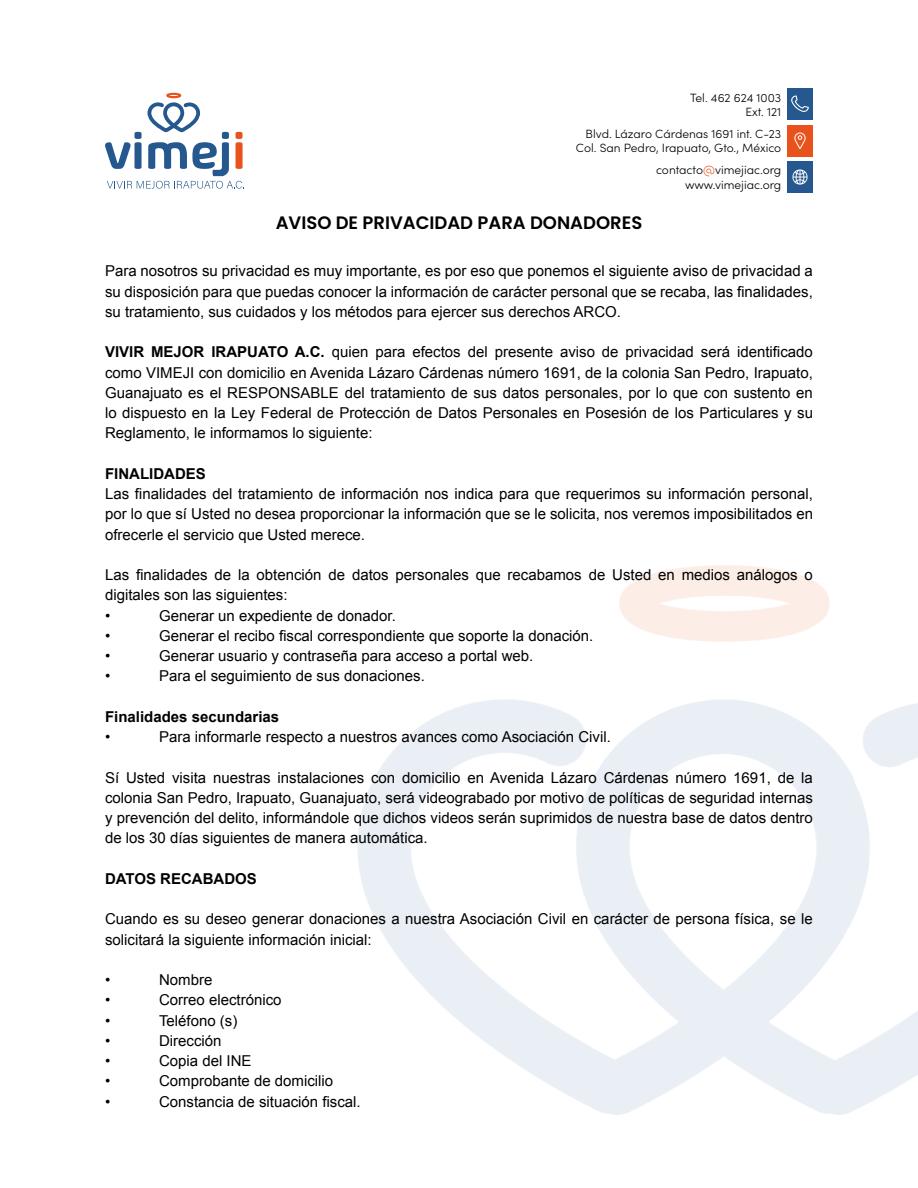
<style>
.page{position:relative;width:918px;height:1188px;background:#fff}
.page>*{position:absolute;margin:0;border:0;box-sizing:border-box;transform-origin:0 0}
.t1{font:600 18px "Poppins";color:#000}
.t2{font:15px/20.2px "Arial";color:#000;text-align:justify}
.t3{font:700 15px "Arial";color:#000}
.t4{font:300 12px/14.4px "Sofia Pro";color:#000;text-align:right}
.s1{color:#e9511d}
.s2{font-weight:700}
</style>
<div class="page">
<svg style="left:105px;top:93px;width:139px;height:96px"></svg>
<div style="left:787px;top:89px;width:26px;height:31px;background:#24588e"></div>
<div style="left:787px;top:125px;width:26px;height:31px;background:#e9511d"></div>
<div style="left:787px;top:162px;width:26px;height:31px;background:#24588e"></div>
<svg style="left:792px;top:169px;width:16px;height:16px"></svg>
<svg style="left:794px;top:132px;width:12px;height:17px"></svg>
<svg style="left:791px;top:96px;width:18px;height:16px"></svg>
<p class="t4" style="left:690px;top:89px;width:93px">Tel. 462 624 1003<br>Ext. 121</p>
<p class="t4" style="left:576px;top:126px;width:207px">Blvd. Lázaro Cárdenas 1691 int. C-23<br>Col. San Pedro, Irapuato, Gto., México</p>
<p class="t4" style="left:656px;top:162px;width:127px">contacto<span class="s1">@</span>vimejiac.org www.vimejiac.org</p>
<p class="t1" style="left:276px;top:212px;width:368px">AVISO DE PRIVACIDAD PARA DONADORES</p>
<p class="t2" style="left:105px;top:261px;width:709px">Para nosotros su privacidad es muy importante, es por eso que ponemos el siguiente aviso de privacidad a su disposición para que puedas conocer la información de carácter personal que se recaba, las finalidades, su tratamiento, sus cuidados y los métodos para ejercer sus derechos ARCO.</p>
<p class="t2" style="left:105px;top:342px;width:710px"><span class="s2">VIVIR MEJOR IRAPUATO A.C.</span> quien para efectos del presente aviso de privacidad será identificado como VIMEJI con domicilio en Avenida Lázaro Cárdenas número 1691, de la colonia San Pedro, Irapuato, Guanajuato es el RESPONSABLE del tratamiento de sus datos personales, por lo que con sustento en lo dispuesto en la Ley Federal de Protección de Datos Personales en Posesión de los Particulares y su Reglamento, le informamos lo siguiente:</p>
<p class="t3" style="left:105px;top:464px;width:102px">FINALIDADES</p>
<p class="t2" style="left:105px;top:484px;width:709px">Las finalidades del tratamiento de información nos indica para que requerimos su información personal, por lo que sí Usted no desea proporcionar la información que se le solicita, nos veremos imposibilitados en ofrecerle el servicio que Usted merece.</p>
<p class="t2" style="left:105px;top:565px;width:709px;text-align:left">Las finalidades de la obtención de datos personales que recabamos de Usted en medios análogos o digitales son las siguientes:<br>•</p>
<p class="t2" style="left:159px;top:605px;width:238px">Generar un expediente de donador.</p>
<p class="t2" style="left:105px;top:626px;width:7px">•</p>
<p class="t2" style="left:159px;top:626px;width:436px">Generar el recibo fiscal correspondiente que soporte la donación.</p>
<p class="t2" style="left:105px;top:646px;width:7px">•</p>
<p class="t2" style="left:159px;top:646px;width:376px">Generar usuario y contraseña para acceso a portal web.</p>
<p class="t2" style="left:105px;top:666px;width:7px">•</p>
<p class="t2" style="left:159px;top:666px;width:267px">Para el seguimiento de sus donaciones.</p>
<p class="t3" style="left:105px;top:707px;width:176px">Finalidades secundarias</p>
<p class="t2" style="left:105px;top:727px;width:7px">•</p>
<p class="t2" style="left:159px;top:727px;width:453px">Para informarle respecto a nuestros avances como Asociación Civil.</p>
<p class="t2" style="left:105px;top:767px;width:709px">Sí Usted visita nuestras instalaciones con domicilio en Avenida Lázaro Cárdenas número 1691, de la colonia San Pedro, Irapuato, Guanajuato, será videograbado por motivo de políticas de seguridad internas y prevención del delito, informándole que dichos videos serán suprimidos de nuestra base de datos dentro de los 30 días siguientes de manera automática.</p>
<p class="t3" style="left:105px;top:869px;width:153px">DATOS RECABADOS</p>
<p class="t2" style="left:105px;top:909px;width:709px">Cuando es su deseo generar donaciones a nuestra Asociación Civil en carácter de persona física, se le solicitará la siguiente información inicial:</p>
<p class="t2" style="left:105px;top:970px;width:7px">•</p>
<p class="t2" style="left:159px;top:970px;width:55px">Nombre</p>
<p class="t2" style="left:105px;top:990px;width:7px">•</p>
<p class="t2" style="left:159px;top:990px;width:124px">Correo electrónico</p>
<p class="t2" style="left:105px;top:1010px;width:7px">•</p>
<p class="t2" style="left:159px;top:1010px;width:80px">Teléfono (s)</p>
<p class="t2" style="left:105px;top:1031px;width:7px">•</p>
<p class="t2" style="left:159px;top:1031px;width:64px">Dirección</p>
<p class="t2" style="left:105px;top:1051px;width:7px">•</p>
<p class="t2" style="left:159px;top:1051px;width:94px">Copia del INE</p>
<p class="t2" style="left:105px;top:1071px;width:7px">•</p>
<p class="t2" style="left:159px;top:1071px;width:176px">Comprobante de domicilio</p>
<p class="t2" style="left:105px;top:1091px;width:7px">•</p>
<p class="t2" style="left:159px;top:1091px;width:203px">Constancia de situación fiscal.</p>
</div>
